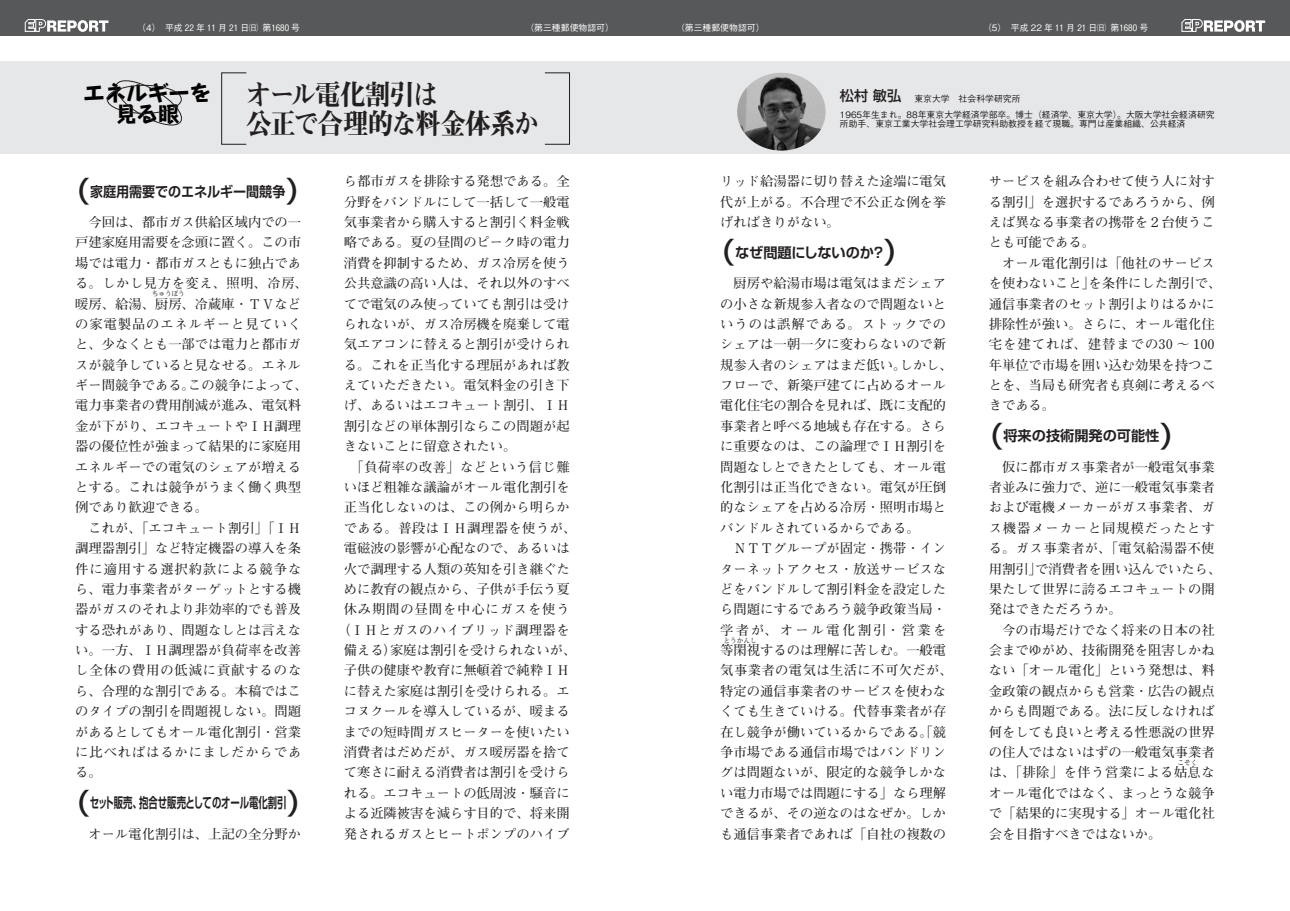
<style>
.page{position:relative;width:1290px;height:911px;background:#fff}
.page>*{position:absolute;margin:0;border:0;box-sizing:border-box;transform-origin:0 0}
.t1{font:28.38px "Midashi Min Pro MA31";letter-spacing:-.05em;color:#231f20;scale:.9 1}
._00_基本体裁{font:700 21.25px/20.4px "Take Std";color:#000;text-align:center}
.p01-05_小見出し{font:700 14.12px "Shin Go Pro De";color:#231f20}
.p01-05_小見出し-2{font:700 14.12px "Shin Go Pro De";color:#231f20;scale:.66 1}
.p01-05_小見出し-3{font:700 14.12px "Shin Go Pro De";color:#231f20;scale:.92 1}
.キャプション{font:500 14.12px "Shin Go Pro";color:#231f20}
._00_基本体裁-2{font:700 13.25px/20.4px "Futo Min A101 Pro";color:#231f20;text-align:justify}
.キャプション-2{font:500 8.88px/9.8px "Gothic BBB Pro";color:#231f20}
._99_柱{font:500 8.88px "Gothic BBB Pro";color:#fff}
._00_基本体裁-3{font:700 6.62px "Futo Min A101 Pro";color:#231f20}
.s1{font-size:28.38px}
</style>
<div class="page">
<div style="left:0;top:0;width:645px;height:35px;background:#57585a"></div>
<svg style="left:25px;top:19px;width:83px;height:13px"></svg>
<div style="left:645px;top:0;width:645px;height:35px;background:#57585a"></div>
<svg style="left:1181px;top:19px;width:84px;height:13px"></svg>
<div style="left:0;top:61px;width:1290px;height:93px;background:#e6e7e9"></div>
<svg style="left:112px;top:80px;width:70px;height:46px"></svg>
<div style="left:221px;top:73px;width:25px;height:71px;border:1px solid #231f20"></div>
<div style="left:545px;top:73px;width:25px;height:71px;border:1px solid #231f20"></div>
<img style="left:737px;top:73px;width:89px;height:78px">
<p class="_99_柱" style="left:137px;top:20px;width:164px">（4）　平成 22 年 11 月 21 日㈰ 第１６80 号</p>
<p class="_99_柱" style="left:983px;top:20px;width:167px">（5）　平成 22 年 11 月 21 日㈰ 第１６80 号</p>
<p class="_99_柱" style="left:525px;top:20px;width:90px">（第三種郵便物認可）</p>
<p class="_99_柱" style="left:676px;top:20px;width:90px">（第三種郵便物認可）</p>
<p class="_00_基本体裁" style="left:84px;top:80px;width:129px">エネルギーを見る眼</p>
<p class="t1" style="left:246px;top:73px;width:214px">オール電化割引は</p>
<p class="キャプション" style="left:840px;top:84px;width:63px">松村 敏弘</p>
<p class="キャプション-2" style="left:914px;top:92px;width:108px">東京大学　社会科学研究所</p>
<p class="t1" style="left:246px;top:101px;width:327px">公正で合理的な料金体系か</p>
<p class="キャプション-2" style="left:840px;top:108px;width:376px">1965年生まれ。88年東京大学経済学部卒。博士（経済学、東京大学）。大阪大学社会経済研究所助手、東京工業大学社会理工学研究科助教授を経て現職。専門は産業組織、公共経済</p>
<p class="p01-05_小見出し-3" style="left:62px;top:180px;width:275px"><span class="s1">（</span>家庭用需要でのエネルギー間競争<span class="s1">）</span></p>
<p class="_00_基本体裁-2" style="left:75px;top:210px;width:234px;text-align:center">今回は、都市ガス供給区域内での一<br>戸建家庭用需要を念頭に置く。この市場では電力・都市ガスともに独占である。しかし見方を変え、照明、冷房、暖房、給湯、厨房、冷蔵庫・ＴＶなど</p>
<p class="_00_基本体裁-3" style="left:152px;top:288px;width:35px">ちゅうぼう</p>
<p class="_00_基本体裁-2" style="left:75px;top:312px;width:234px;text-align:left">の家電製品のエネルギーと見ていくと、少なくとも一部では電力と都市ガスが競争していると見なせる。エネルギー間競争である。この競争によって、電力事業者の費用削減が進み、電気料金が下がり、エコキュートやＩＨ調理器の優位性が強まって結果的に家庭用エネルギーでの電気のシェアが増えるとする。これは競争がうまく働く典型例であり歓迎できる。</p>
<p class="_00_基本体裁-2" style="left:75px;top:516px;width:227px;text-indent:13px">これが、「エコキュート割引」「ＩＨ調理器割引」など特定機器の導入を条件に適用する選択約款による競争なら、電力事業者がターゲットとする機器がガスのそれより非効率的でも普及する恐れがあり、問題なしとは言えない。一方、ＩＨ調理器が負荷率を改善し全体の費用の低減に貢献するのなら、合理的な割引である。本稿ではこのタイプの割引を問題視しない。問題があるとしてもオール電化割引・営業に比べればはるかにましだからである。</p>
<p class="p01-05_小見出し-2" style="left:62px;top:791px;width:385px"><span class="s1">（</span>セット販売、抱合せ販売としてのオール電化割引<span class="s1">）</span></p>
<p class="_00_基本体裁-2" style="left:89px;top:821px;width:214px">オール電化割引は、上記の全分野か</p>
<p class="_00_基本体裁-2" style="left:344px;top:169px;width:227px">ら都市ガスを排除する発想である。全分野をバンドルにして一括して一般電気事業者から購入すると割引く料金戦略である。夏の昼間のピーク時の電力消費を抑制するため、ガス冷房を使う公共意識の高い人は、それ以外のすべてで電気のみ使っていても割引は受けられないが、ガス冷房機を廃棄して電気エアコンに替えると割引が受けられる。これを正当化する理屈があれば教えていただきたい。電気料金の引き下げ、あるいはエコキュート割引、ＩＨ割引などの単体割引ならこの問題が起きないことに留意されたい。</p>
<p class="_00_基本体裁-2" style="left:337px;top:455px;width:241px;text-align:center">「負荷率の改善」などという信じ難<br>いほど粗雑な議論がオール電化割引を正当化しないのは、この例から明らかである。普段はＩＨ調理器を使うが、電磁波の影響が心配なので、あるいは火で調理する人類の英知を引き継ぐために教育の観点から、子供が手伝う夏休み期間の昼間を中心にガスを使う（ＩＨとガスのハイブリッド調理器を備える）家庭は割引を受けられないが、子供の健康や教育に無頓着で純粋ＩＨに替えた家庭は割引を受けられる。エコヌクールを導入しているが、暖まるまでの短時間ガスヒーターを使いたい消費者はだめだが、ガス暖房器を捨てて寒さに耐える消費者は割引を受けられる。エコキュートの低周波・騒音による近隣被害を減らす目的で、将来開発されるガスとヒートポンプのハイブ</p>
<p class="_00_基本体裁-2" style="left:720px;top:169px;width:227px">リッド給湯器に切り替えた途端に電気代が上がる。不合理で不公正な例を挙げればきりがない。</p>
<p class="p01-05_小見出し" style="left:707px;top:241px;width:206px"><span class="s1">（</span>なぜ問題にしないのか？<span class="s1">）</span></p>
<p class="_00_基本体裁-2" style="left:720px;top:271px;width:234px;text-align:left;text-indent:13px">厨房や給湯市場は電気はまだシェアの小さな新規参入者なので問題ないというのは誤解である。ストックでのシェアは一朝一夕に変わらないので新規参入者のシェアはまだ低い。しかし、フローで、新築戸建てに占めるオール電化住宅の割合を見れば、既に支配的事業者と呼べる地域も存在する。さらに重要なのは、この論理でＩＨ割引を問題なしとできたとしても、オール電化割引は正当化できない。電気が圧倒的なシェアを占める冷房・照明市場とバンドルされているからである。</p>
<p class="_00_基本体裁-2" style="left:720px;top:536px;width:227px;text-indent:13px">ＮＴＴグループが固定・携帯・インターネットアクセス・放送サービスなどをバンドルして割引料金を設定したら問題にするであろう競争政策当局・学者が、オール電化割引・営業を等閑視するのは理解に苦しむ。一般電</p>
<p class="_00_基本体裁-3" style="left:723px;top:635px;width:35px">とうかんし</p>
<p class="_00_基本体裁-2" style="left:720px;top:658px;width:234px;text-align:left">気事業者の電気は生活に不可欠だが、特定の通信事業者のサービスを使わなくても生きていける。代替事業者が存在し競争が働いているからである。「競争市場である通信市場ではバンドリングは問題ないが、限定的な競争しかない電力市場では問題にする」なら理解できるが、その逆なのはなぜか。しかも通信事業者であれば「自社の複数の</p>
<p class="_00_基本体裁-2" style="left:989px;top:169px;width:227px">サービスを組み合わせて使う人に対する割引」を選択するであろうから、例えば異なる事業者の携帯を２台使うことも可能である。</p>
<p class="_00_基本体裁-2" style="left:989px;top:251px;width:234px;text-align:left;text-indent:13px">オール電化割引は「他社のサービスを使わないこと」を条件にした割引で、通信事業者のセット割引よりはるかに排除性が強い。さらに、オール電化住宅を建てれば、建替までの30 ～ 100年単位で市場を囲い込む効果を持つことを、当局も研究者も真剣に考えるべきである。</p>
<p class="p01-05_小見出し" style="left:975px;top:424px;width:214px"><span class="s1">（</span>将来の技術開発の可能性<span class="s1">）</span></p>
<p class="_00_基本体裁-2" style="left:989px;top:455px;width:234px;text-align:left;text-indent:13px">仮に都市ガス事業者が一般電気事業者並みに強力で、逆に一般電気事業者および電機メーカーがガス事業者、ガス機器メーカーと同規模だったとする。ガス事業者が、「電気給湯器不使用割引」で消費者を囲い込んでいたら、果たして世界に誇るエコキュートの開発はできただろうか。</p>
<p class="_00_基本体裁-2" style="left:989px;top:618px;width:227px;text-indent:13px">今の市場だけでなく将来の日本の社会までゆがめ、技術開発を阻害しかねない「オール電化」という発想は、料金政策の観点からも営業・広告の観点からも問題である。法に反しなければ何をしても良いと考える性悪説の世界の住人ではないはずの一般電気事業者は、「排除」を伴う営業による姑息な</p>
<p class="_00_基本体裁-3" style="left:1177px;top:757px;width:21px">こそく</p>
<p class="_00_基本体裁-2" style="left:989px;top:781px;width:227px">オール電化ではなく、まっとうな競争で「結果的に実現する」オール電化社会を目指すべきではないか。</p>
</div>
